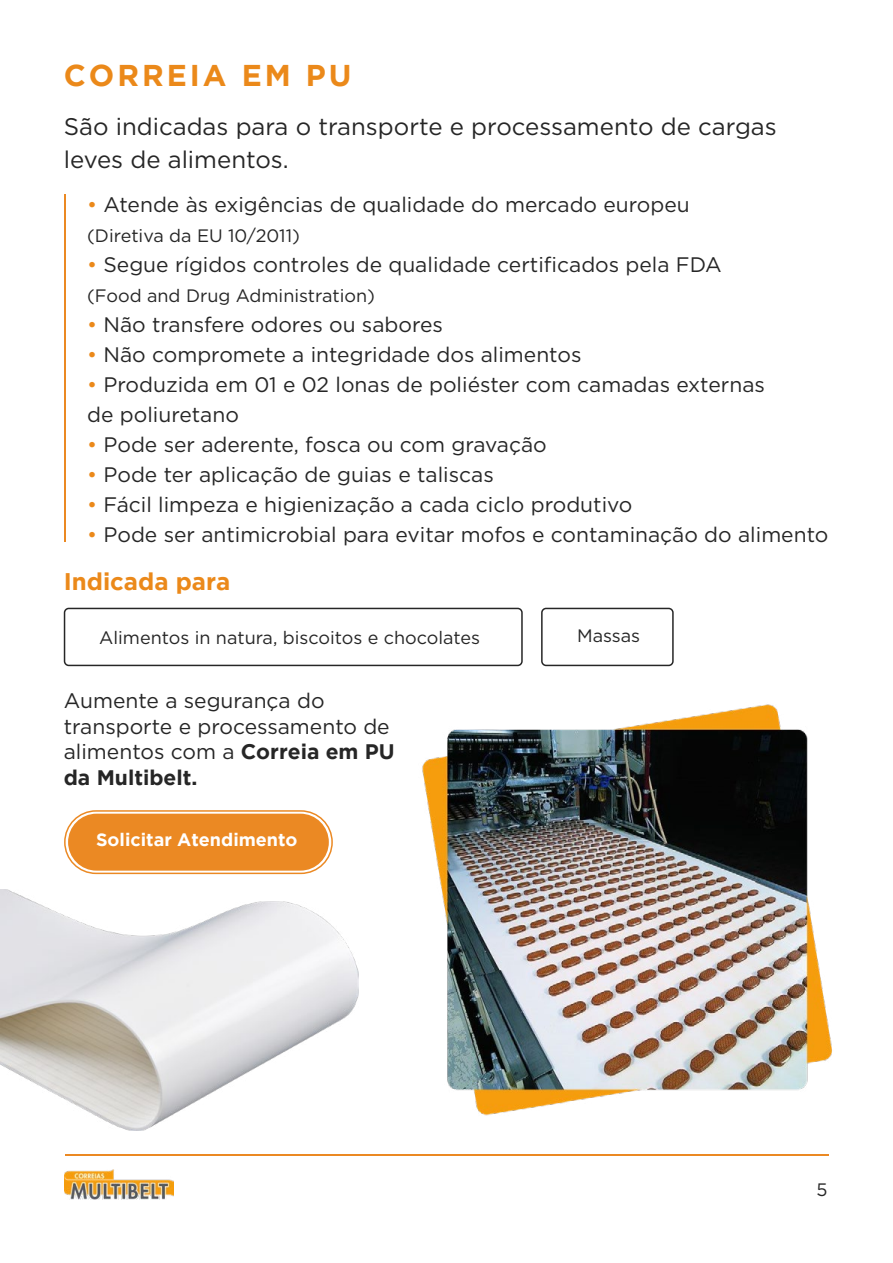
<style>
.page{position:relative;width:893px;height:1263px;background:#fff}
.page>*{position:absolute;margin:0;border:0;box-sizing:border-box;transform-origin:0 0}
.t1{font:700 30px "Gotham";letter-spacing:.1em;color:#eb891a}
.t2{font:24px/33px "Gotham";color:#262626}
.t3{font:700 24px "Gotham";color:#eb891a}
.t4{font:21px/25.5px "Gotham";color:#262626}
.t5{font:18px "Gotham";color:#262626}
.t6{font:700 18px "Gotham";color:#fff}
.s1{color:#eb891a}
.s2{font-weight:700}
</style>
<div class="page">
<hr style="left:64px;top:195px;width:2px;height:347px;background:#eb8923">
<div style="left:64px;top:608px;width:459px;height:58px;border:2px solid #262626;border-radius:4px"></div>
<div style="left:541px;top:608px;width:133px;height:58px;border:2px solid #262626;border-radius:4px"></div>
<div style="left:68px;top:814px;width:261px;height:57px;background:#eb8923;border-radius:28px"></div>
<div style="left:64px;top:810px;width:269px;height:64px;border:2px solid #eb8923;border-radius:31px"></div>
<hr style="left:65px;top:1154px;width:764px;height:1px;background:#eb8923">
<img style="left:64px;top:1169px;width:109px;height:30px">
<img style="left:11px;top:891px;width:347px;height:240px">
<img style="left:358px;top:648px;width:474px;height:508px">
<img style="left:0;top:889px;width:11px;height:182px">
<h1 class="t1" style="left:64px;top:58px;width:289px">CORREIA EM PU</h1>
<p class="t2" style="left:64px;top:110px;width:714px">São indicadas para o transporte e processamento de cargas leves de alimentos.</p>
<p class="t4" style="left:87px;top:191px;width:604px"><span class="s1">•</span> Atende às exigências de qualidade do mercado europeu</p>
<p class="t5" style="left:87px;top:224px;width:214px">(Diretiva da EU 10/2011)</p>
<p class="t4" style="left:87px;top:251px;width:636px"><span class="s1">•</span> Segue rígidos controles de qualidade certificados pela FDA</p>
<p class="t5" style="left:87px;top:284px;width:289px">(Food and Drug Administration)</p>
<p class="t4" style="left:87px;top:311px;width:357px"><span class="s1">•</span> Não transfere odores ou sabores</p>
<p class="t4" style="left:87px;top:341px;width:496px"><span class="s1">•</span> Não compromete a integridade dos alimentos</p>
<p class="t4" style="left:87px;top:369px;width:679px;line-height:30px"><span class="s1">•</span> Produzida em 01 e 02 lonas de poliéster com camadas externas de poliuretano</p>
<p class="t4" style="left:87px;top:431px;width:461px"><span class="s1">•</span> Pode ser aderente, fosca ou com gravação</p>
<p class="t4" style="left:87px;top:461px;width:408px"><span class="s1">•</span> Pode ter aplicação de guias e taliscas</p>
<p class="t4" style="left:87px;top:491px;width:547px"><span class="s1">•</span> Fácil limpeza e higienização a cada ciclo produtivo</p>
<p class="t4" style="left:87px;top:521px;width:743px"><span class="s1">•</span> Pode ser antimicrobial para evitar mofos e contaminação do alimento</p>
<p class="t3" style="left:64px;top:567px;width:168px">Indicada para</p>
<p class="t5" style="left:99px;top:626px;width:383px">Alimentos in natura, biscoitos e chocolates</p>
<p class="t5" style="left:577px;top:624px;width:65px">Massas</p>
<p class="t4" style="left:64px;top:688px;width:332px">Aumente a segurança do transporte e processamento de alimentos com a <span class="s2">Correia em PU da Multibelt.</span></p>
<p class="t6" style="left:96px;top:829px;width:203px">Solicitar Atendimento</p>
<p class="t5" style="left:816px;top:1178px;width:13px">5</p>
</div>
